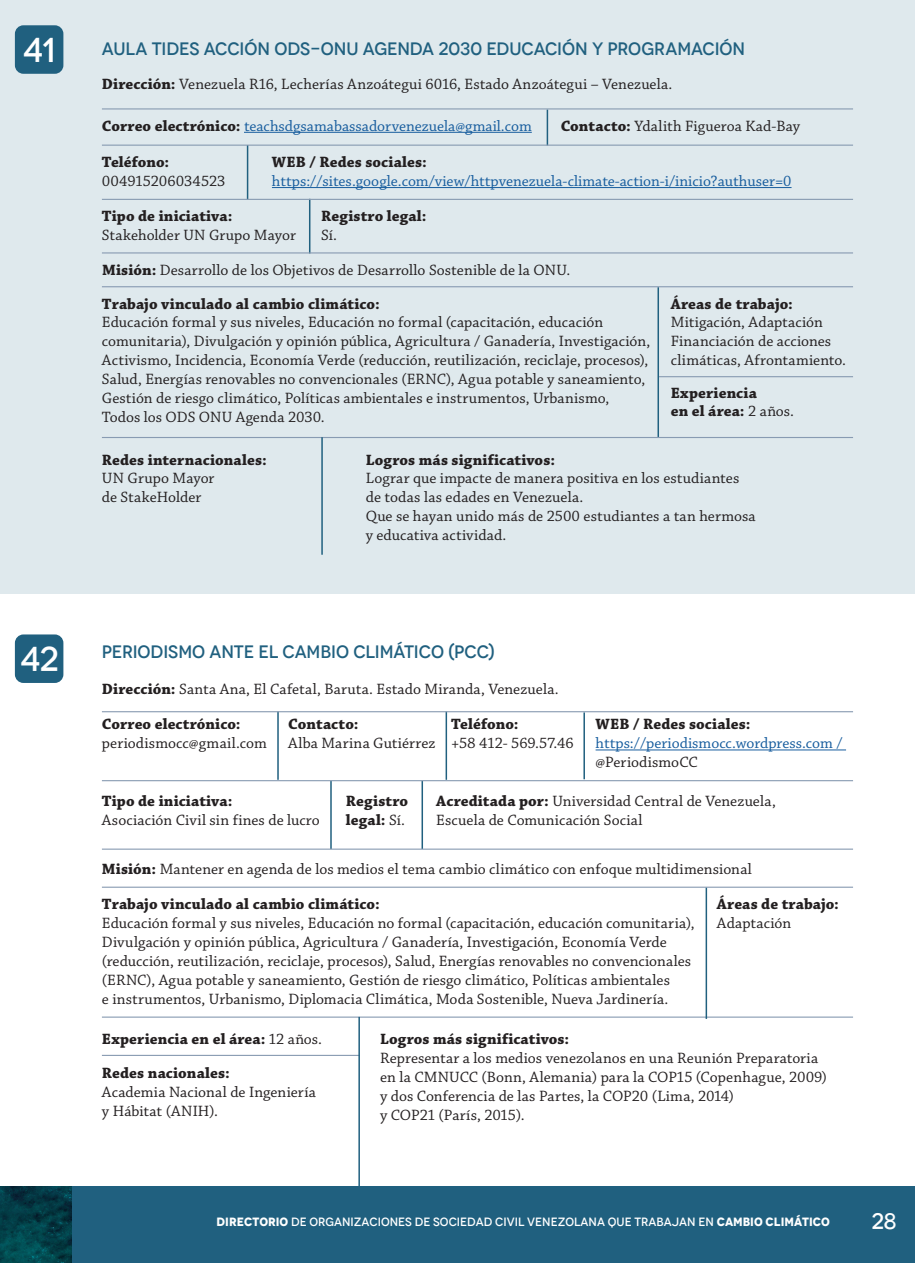
<style>
.page{position:relative;width:915px;height:1263px;background:#fff}
.page>*{position:absolute;margin:0;border:0;box-sizing:border-box;transform-origin:0 0}
.t1{font:500 34.5px "Novecento";color:#fff}
.t2{font:500 22.5px "Novecento";color:#fff}
.NOMBRES{font:500 18px "Novecento";letter-spacing:-.005em;color:#20607f}
.t3{font:15.75px "Chaparral Pro";letter-spacing:.005em;color:#231f20}
.t4{font:700 15.75px "Chaparral Pro";letter-spacing:.005em;color:#231f20}
.t5{font:15.75px "Chaparral Pro";color:#175d9e}
.t6{font:500 12px "Novecento";color:#fff}
.s1{font-weight:700}
.s2{font-weight:700;color:#231f20}
.s3{font-weight:400}
</style>
<div class="page">
<hr style="left:277px;top:711px;width:2px;height:69px;background:#20607f">
<hr style="left:330px;top:781px;width:1px;height:68px;background:#20607f">
<hr style="left:421px;top:781px;width:2px;height:68px;background:#20607f">
<hr style="left:445px;top:711px;width:2px;height:69px;background:#20607f">
<div style="left:0;top:1186px;width:914px;height:77px;background:#20607f"></div>
<div style="left:0;top:0;width:914px;height:593px;background:#dfe9ed"></div>
<img style="left:0;top:1186px;width:71px;height:77px">
<div style="left:15px;top:25px;width:48px;height:49px;background:#20607f;border-radius:9px"></div>
<div style="left:15px;top:634px;width:48px;height:49px;background:#20607f;border-radius:9px"></div>
<hr style="left:244px;top:132px;width:287px;height:1px;background:#175d9e">
<hr style="left:272px;top:187px;width:519px;height:1px;background:#175d9e">
<hr style="left:595px;top:749px;width:250px;height:1px;background:#175d9e">
<hr style="left:102px;top:711px;width:750px;height:1px;background:#889bb2">
<hr style="left:102px;top:780px;width:750px;height:1px;background:#889bb2">
<hr style="left:102px;top:848px;width:750px;height:2px;background:#889bb2">
<hr style="left:102px;top:286px;width:750px;height:1px;background:#889bb2">
<hr style="left:102px;top:887px;width:750px;height:1px;background:#889bb2">
<hr style="left:102px;top:437px;width:750px;height:1px;background:#889bb2">
<hr style="left:658px;top:376px;width:194px;height:1px;background:#889bb2">
<hr style="left:102px;top:1016px;width:750px;height:2px;background:#889bb2">
<hr style="left:102px;top:1055px;width:257px;height:1px;background:#889bb2">
<hr style="left:546px;top:109px;width:2px;height:36px;background:#20607f">
<hr style="left:247px;top:145px;width:1px;height:55px;background:#20607f">
<hr style="left:309px;top:199px;width:1px;height:54px;background:#20607f">
<hr style="left:583px;top:712px;width:1px;height:67px;background:#20607f">
<hr style="left:657px;top:287px;width:1px;height:150px;background:#20607f">
<hr style="left:705px;top:888px;width:1px;height:131px;background:#20607f">
<hr style="left:321px;top:437px;width:2px;height:118px;background:#20607f">
<hr style="left:358px;top:1017px;width:2px;height:169px;background:#20607f">
<hr style="left:102px;top:108px;width:750px;height:1px;background:#889bb2">
<hr style="left:102px;top:199px;width:750px;height:1px;background:#889bb2">
<hr style="left:102px;top:145px;width:750px;height:1px;background:#889bb2">
<hr style="left:102px;top:252px;width:750px;height:1px;background:#889bb2">
<p class="t1" style="left:23px;top:29px;width:34px">41</p>
<p class="t1" style="left:20px;top:638px;width:40px">42</p>
<p class="NOMBRES" style="left:102px;top:37px;width:644px">AULA TIDES ACCIÓN ODS-ONU AGENDA 2030 EDUCACIÓN Y PROGRAMACIÓN</p>
<p class="t3" style="left:102px;top:76px;width:572px"><span class="s1">Dirección:</span> Venezuela R16, Lecherías Anzoátegui 6016, Estado Anzoátegui – Venezuela.</p>
<p class="t5" style="left:102px;top:117px;width:431px"><span class="s2">Correo electrónico:</span> teachsdgsamabassadorvenezuela@gmail.com</p>
<p class="t3" style="left:560px;top:117px;width:241px"><span class="s1">Contacto:</span> Ydalith Figueroa Kad-Bay</p>
<p class="t4" style="left:102px;top:153px;width:69px">Teléfono:</p>
<p class="t3" style="left:102px;top:172px;width:125px">004915206034523</p>
<p class="t4" style="left:272px;top:153px;width:156px">WEB / Redes sociales:</p>
<p class="t5" style="left:272px;top:172px;width:521px">https://sites.google.com/view/httpvenezuela-climate-action-i/inicio?authuser=0</p>
<p class="t4" style="left:102px;top:207px;width:132px">Tipo de iniciativa:</p>
<p class="t3" style="left:102px;top:226px;width:195px">Stakeholder UN Grupo Mayor</p>
<p class="t4" style="left:321px;top:207px;width:107px">Registro legal:</p>
<p class="t3" style="left:321px;top:226px;width:17px">Sí.</p>
<p class="t3" style="left:102px;top:262px;width:469px"><span class="s1">Misión:</span> Desarrollo de los Objetivos de Desarrollo Sostenible de la ONU.</p>
<p class="t4" style="left:102px;top:294px;width:279px">Trabajo vinculado al cambio climático:</p>
<p class="t3" style="left:102px;top:314px;width:502px">Educación formal y sus niveles, Educación no formal (capacitación, educación</p>
<p class="t3" style="left:102px;top:333px;width:549px">comunitaria), Divulgación y opinión pública, Agricultura / Ganadería, Investigación,</p>
<p class="t3" style="left:102px;top:352px;width:548px">Activismo, Incidencia, Economía Verde (reducción, reutilización, reciclaje, procesos),</p>
<p class="t3" style="left:102px;top:370px;width:544px">Salud, Energías renovables no convencionales (ERNC), Agua potable y saneamiento,</p>
<p class="t3" style="left:102px;top:389px;width:508px">Gestión de riesgo climático, Políticas ambientales e instrumentos, Urbanismo,</p>
<p class="t3" style="left:102px;top:408px;width:224px">Todos los ODS ONU Agenda 2030.</p>
<p class="t4" style="left:670px;top:294px;width:124px">Áreas de trabajo:</p>
<p class="t3" style="left:670px;top:314px;width:153px">Mitigación, Adaptación</p>
<p class="t3" style="left:670px;top:333px;width:162px">Financiación de acciones</p>
<p class="t3" style="left:670px;top:352px;width:177px">climáticas, Afrontamiento.</p>
<p class="t4" style="left:670px;top:383px;width:88px">Experiencia</p>
<p class="t4" style="left:670px;top:402px;width:125px">en el área: <span class="s3">2 años.</span></p>
<p class="t4" style="left:102px;top:450px;width:166px">Redes internacionales:</p>
<p class="t3" style="left:102px;top:470px;width:114px">UN Grupo Mayor</p>
<p class="t3" style="left:102px;top:489px;width:101px">de StakeHolder</p>
<p class="t4" style="left:365px;top:450px;width:191px">Logros más significativos:</p>
<p class="t3" style="left:365px;top:470px;width:375px">Lograr que impacte de manera positiva en los estudiantes</p>
<p class="t3" style="left:365px;top:489px;width:219px">de todas las edades en Venezuela.</p>
<p class="t3" style="left:365px;top:507px;width:391px">Que se hayan unido más de 2500 estudiantes a tan hermosa</p>
<p class="t3" style="left:365px;top:526px;width:142px">y educativa actividad.</p>
<p class="NOMBRES" style="left:102px;top:641px;width:394px">PERIODISMO ANTE EL CAMBIO CLIMÁTICO (PCC)</p>
<p class="t3" style="left:102px;top:680px;width:458px"><span class="s1">Dirección:</span> Santa Ana, El Cafetal, Baruta. Estado Miranda, Venezuela.</p>
<p class="t4" style="left:102px;top:715px;width:140px">Correo electrónico:</p>
<p class="t3" style="left:102px;top:734px;width:166px">periodismocc@gmail.com</p>
<p class="t4" style="left:288px;top:715px;width:72px">Contacto:</p>
<p class="t3" style="left:288px;top:735px;width:149px">Alba Marina Gutiérrez</p>
<p class="t4" style="left:451px;top:715px;width:69px">Teléfono:</p>
<p class="t3" style="left:451px;top:735px;width:124px">+58 412- 569.57.46</p>
<p class="t4" style="left:595px;top:715px;width:156px">WEB / Redes sociales:</p>
<p class="t5" style="left:595px;top:735px;width:248px">https://periodismocc.wordpress.com /</p>
<p class="t3" style="left:595px;top:753px;width:104px">@PeriodismoCC</p>
<p class="t4" style="left:102px;top:791px;width:132px">Tipo de iniciativa:</p>
<p class="t3" style="left:102px;top:811px;width:219px">Asociación Civil sin fines de lucro</p>
<p class="t4" style="left:346px;top:791px;width:64px">Registro</p>
<p class="t4" style="left:346px;top:810px;width:60px">legal: <span class="s3">Sí.</span></p>
<p class="t3" style="left:436px;top:792px;width:341px"><span class="s1">Acreditada por:</span> Universidad Central de Venezuela,</p>
<p class="t3" style="left:436px;top:811px;width:208px">Escuela de Comunicación Social</p>
<p class="t3" style="left:102px;top:860px;width:651px"><span class="s1">Misión:</span> Mantener en agenda de los medios el tema cambio climático con enfoque multidimensional</p>
<p class="t4" style="left:102px;top:895px;width:279px">Trabajo vinculado al cambio climático:</p>
<p class="t3" style="left:102px;top:914px;width:594px">Educación formal y sus niveles, Educación no formal (capacitación, educación comunitaria),</p>
<p class="t3" style="left:102px;top:933px;width:566px">Divulgación y opinión pública, Agricultura / Ganadería, Investigación, Economía Verde</p>
<p class="t3" style="left:102px;top:952px;width:590px">(reducción, reutilización, reciclaje, procesos), Salud, Energías renovables no convencionales</p>
<p class="t3" style="left:102px;top:971px;width:569px">(ERNC), Agua potable y saneamiento, Gestión de riesgo climático, Políticas ambientales</p>
<p class="t3" style="left:102px;top:990px;width:567px">e instrumentos, Urbanismo, Diplomacia Climática, Moda Sostenible, Nueva Jardinería.</p>
<p class="t4" style="left:716px;top:895px;width:124px">Áreas de trabajo:</p>
<p class="t3" style="left:716px;top:914px;width:76px">Adaptación</p>
<p class="t4" style="left:102px;top:1030px;width:222px">Experiencia en el área: <span class="s3">12 años.</span></p>
<p class="t4" style="left:102px;top:1064px;width:129px">Redes nacionales:</p>
<p class="t3" style="left:102px;top:1083px;width:215px">Academia Nacional de Ingeniería</p>
<p class="t3" style="left:102px;top:1102px;width:118px">y Hábitat (ANIH).</p>
<p class="t4" style="left:380px;top:1030px;width:191px">Logros más significativos:</p>
<p class="t3" style="left:380px;top:1049px;width:439px">Representar a los medios venezolanos en una Reunión Preparatoria</p>
<p class="t3" style="left:380px;top:1068px;width:448px">en la CMNUCC (Bonn, Alemania) para la COP15 (Copenhague, 2009)</p>
<p class="t3" style="left:380px;top:1087px;width:355px">y dos Conferencia de las Partes, la COP20 (Lima, 2014)</p>
<p class="t3" style="left:380px;top:1106px;width:146px">y COP21 (París, 2015).</p>
<p class="t6" style="left:216px;top:1215px;width:614px"><span class="s1">DIRECTORIO</span> DE ORGANIZACIONES DE SOCIEDAD CIVIL VENEZOLANA QUE TRABAJAN EN <span class="s1">CAMBIO CLIMÁTICO</span></p>
<p class="t2" style="left:871px;top:1208px;width:27px">28</p>
</div>
